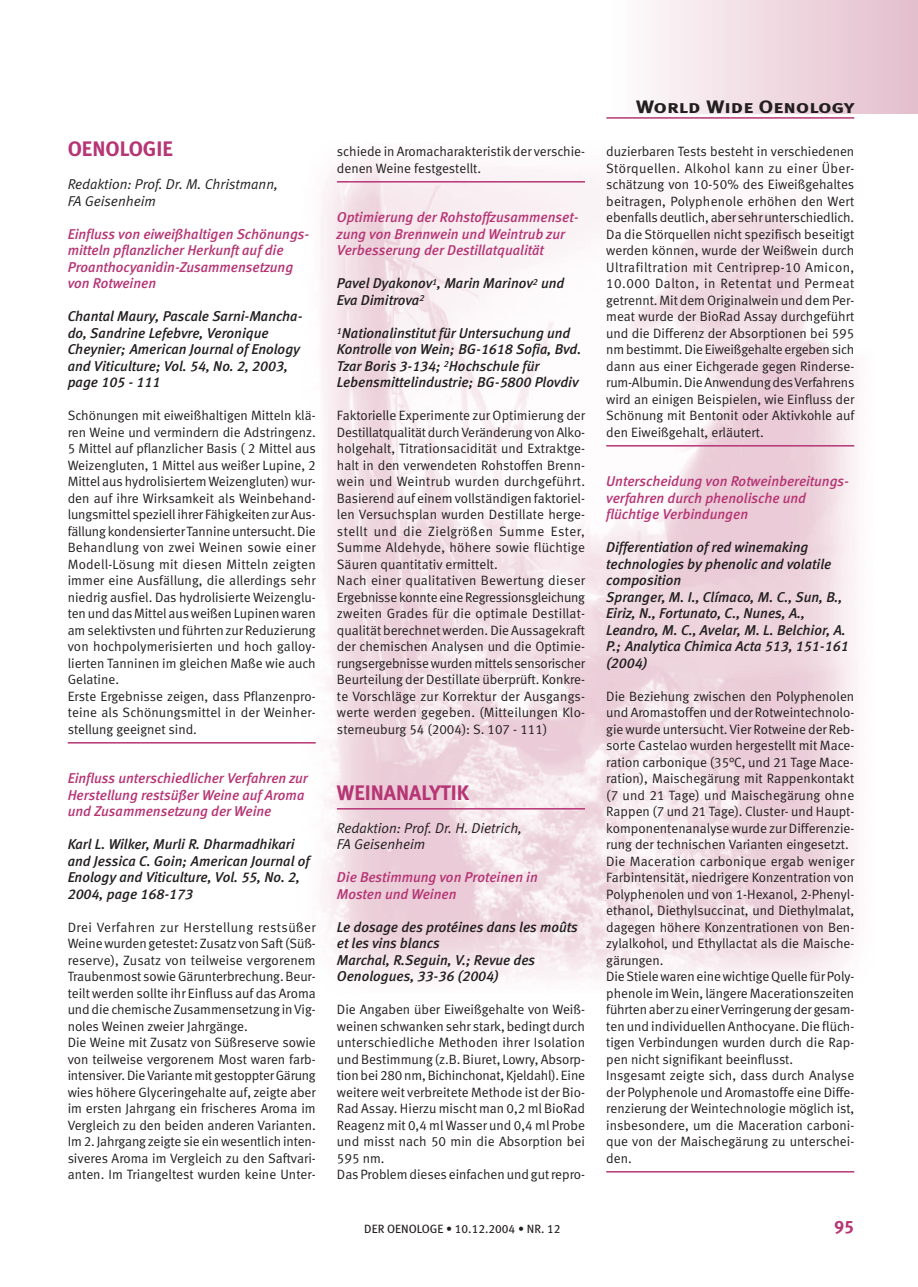
<style>
.page{position:relative;width:918px;height:1287px;background:#fff}
.page>*{position:absolute;margin:0;border:0;box-sizing:border-box;transform-origin:0 0}
.t1{font:21px "Meta Bold LF";color:#b63675}
.t2{font:18px "Meta Bold LF Caps";color:#231f20;scale:1.2 1}
.t3{font:18px "Meta Bold LF Caps";color:#b63675}
.t4{font:italic 14.25px/16.5px "Meta Medium LF";color:#231f20}
.t5{font:italic 14.25px/16.5px "Meta Medium LF";color:#b63675}
.t6{font:italic 14.25px/16.5px "Meta Normal LF";color:#231f20}
.t7{font:13.5px/16.5px "Meta Normal LF";color:#231f20}
.t8{font:12px "Meta Book LF";color:#231f20}
</style>
<div class="page">
<img style="left:320px;top:156px;width:539px;height:825px">
<div style="left:606px;top:0;width:312px;height:113px;background:linear-gradient(to right,#fefdfd,#e3becc)"></div>
<hr style="left:606px;top:117px;width:248px;height:2px;background:#b63675">
<hr style="left:68px;top:742px;width:248px;height:2px;background:#b63675">
<hr style="left:337px;top:181px;width:248px;height:2px;background:#b63675">
<hr style="left:337px;top:808px;width:248px;height:2px;background:#b63675">
<hr style="left:606px;top:445px;width:248px;height:2px;background:#b63675">
<hr style="left:606px;top:1171px;width:248px;height:2px;background:#b63675">
<h1 class="t1" style="left:68px;top:141px;width:107px">OENOLOGIE</h1>
<p class="t6" style="left:68px;top:177px;width:212px">Redaktion: Prof. Dr. M. Christmann,<br>FA Geisenheim</p>
<p class="t5" style="left:68px;top:227px;width:243px">Einfluss von eiweißhaltigen Schönungs&shy;mitteln pflanzlicher Herkunft auf die Proanthocyanidin-Zusammensetzung von Rotweinen</p>
<p class="t4" style="left:68px;top:309px;width:236px">Chantal Maury, Pascale Sarni-Mancha&shy;do, Sandrine Lefebvre, Veronique<br>Cheynier; American Journal of Enology and Viticulture; Vol. 54, No. 2, 2003, page 105 - 111</p>
<p class="t7" style="left:68px;top:408px;width:250px">Schönungen mit eiweißhaltigen Mitteln klä&shy;ren Weine und vermindern die Adstringenz.<br>5 Mittel auf pflanzlicher Basis ( 2 Mittel aus Weizengluten, 1 Mittel aus weißer Lupine, 2<br>Mittel aus hydrolisiertem Weizengluten) wur&shy;den auf ihre Wirksamkeit als Weinbehand&shy;lungsmittel speziell ihrer Fähigkeiten zur Aus&shy;fällung kondensierter Tannine untersucht. Die Behandlung von zwei Weinen sowie einer Modell-Lösung mit diesen Mitteln zeigten immer eine Ausfällung, die allerdings sehr niedrig ausfiel. Das hydrolisierte Weizenglu&shy;ten und das Mittel aus weißen Lupinen waren am selektivsten und führten zur Reduzierung von hochpolymerisierten und hoch galloy&shy;lierten Tanninen im gleichen Maße wie auch Gelatine.<br>Erste Ergebnisse zeigen, dass Pflanzenpro&shy;teine als Schönungsmittel in der Weinher&shy;stellung geeignet sind.</p>
<p class="t5" style="left:68px;top:771px;width:242px">Einfluss unterschiedlicher Verfahren zur<br>Herstellung restsüßer Weine auf Aroma und Zusammensetzung der Weine</p>
<p class="t4" style="left:68px;top:837px;width:243px">Karl L. Wilker, Murli R. Dharmadhikari and Jessica C. Goin; American Journal of Enology and Viticulture, Vol. 55, No. 2, 2004, page 168-173</p>
<p class="t7" style="left:68px;top:920px;width:250px">Drei Verfahren zur Herstellung restsüßer Weine wurden getestet: Zusatz von Saft (Süß&shy;reserve), Zusatz von teilweise vergorenem Traubenmost sowie Gärunterbrechung. Beur&shy;teilt werden sollte ihr Einfluss auf das Aroma und die chemische Zusammensetzung in Vig&shy;noles Weinen zweier Jahrgänge.<br>Die Weine mit Zusatz von Süßreserve sowie von teilweise vergorenem Most waren farb&shy;intensiver. Die Variante mit gestoppter Gärung wies höhere Glyceringehalte auf, zeigte aber im ersten Jahrgang ein frischeres Aroma im Vergleich zu den beiden anderen Varianten.<br>Im 2. Jahrgang zeigte sie ein wesentlich inten&shy;siveres Aroma im Vergleich zu den Saftvari&shy;anten. Im Triangeltest wurden keine Unter-</p>
<p class="t7" style="left:337px;top:144px;width:250px">schiede in Aromacharakteristik der verschie&shy;denen Weine festgestellt.</p>
<p class="t5" style="left:337px;top:210px;width:243px">Optimierung der Rohstoffzusammenset&shy;zung von Brennwein und Weintrub zur<br>Verbesserung der Destillatqualität</p>
<p class="t4" style="left:337px;top:276px;width:229px">Pavel Dyakonov<sup>1</sup>, Marin Marinov<sup>2</sup> und<br>Eva Dimitrova<sup>2</sup></p>
<p class="t4" style="left:337px;top:326px;width:246px"><sup>1</sup>Nationalinstitut für Untersuchung und Kontrolle von Wein; BG-1618 Sofia, Bvd.<br>Tzar Boris 3-134; <sup>2</sup>Hochschule für Lebensmittelindustrie; BG-5800 Plovdiv</p>
<p class="t7" style="left:337px;top:408px;width:250px">Faktorielle Experimente zur Optimierung der Destillatqualität durch Veränderung von Alko&shy;holgehalt, Titrationsacidität und Extraktge&shy;halt in den verwendeten Rohstoffen Brenn&shy;wein und Weintrub wurden durchgeführt.<br>Basierend auf einem vollständigen faktoriel&shy;len Versuchsplan wurden Destillate herge&shy;stellt und die Zielgrößen Summe Ester, Summe Aldehyde, höhere sowie flüchtige Säuren quantitativ ermittelt.<br>Nach einer qualitativen Bewertung dieser Ergebnisse konnte eine Regressionsgleichung zweiten Grades für die optimale Destillat&shy;qualität berechnet werden. Die Aussagekraft der chemischen Analysen und die Optimie&shy;rungsergebnisse wurden mittels sensorischer Beurteilung der Destillate überprüft. Konkre&shy;te Vorschläge zur Korrektur der Ausgangs&shy;werte werden gegeben. (Mitteilungen Klo&shy;sterneuburg 54 (2004): S. 107 - 111)</p>
<h1 class="t1" style="left:337px;top:784px;width:134px">WEINANALYTIK</h1>
<p class="t6" style="left:337px;top:821px;width:187px">Redaktion: Prof. Dr. H. Dietrich,<br>FA Geisenheim</p>
<p class="t5" style="left:337px;top:870px;width:202px">Die Bestimmung von Proteinen in<br>Mosten und Weinen</p>
<p class="t4" style="left:337px;top:920px;width:242px">Le dosage des protéines dans les moûts et les vins blancs<br>Marchal, R.Seguin, V.; Revue des<br>Oenologues, 33-36 (2004)</p>
<p class="t7" style="left:337px;top:1002px;width:250px">Die Angaben über Eiweißgehalte von Weiß&shy;weinen schwanken sehr stark, bedingt durch unterschiedliche Methoden ihrer Isolation und Bestimmung (z.B. Biuret, Lowry, Absorp&shy;tion bei 280 nm, Bichinchonat, Kjeldahl). Eine weitere weit verbreitete Methode ist der Bio-Rad Assay. Hierzu mischt man 0,2 ml BioRad Reagenz mit 0,4 ml Wasser und 0,4 ml Probe und misst nach 50 min die Absorption bei 595 nm.<br>Das Problem dieses einfachen und gut repro-</p>
<h2 class="t2" style="left:636px;top:96px;width:183px">World Wide Oenology</h2>
<p class="t7" style="left:606px;top:144px;width:250px;text-align:justify">duzierbaren Tests besteht in verschiedenen Störquellen. Alkohol kann zu einer Über&shy;schätzung von 10-50% des Eiweißgehaltes beitragen, Polyphenole erhöhen den Wert ebenfalls deutlich, aber sehr unterschiedlich.<br>Da die Störquellen nicht spezifisch beseitigt werden können, wurde der Weißwein durch Ultrafiltration mit Centriprep-10 Amicon, 10.000 Dalton, in Retentat und Permeat getrennt. Mit dem Originalwein und dem Per&shy;meat wurde der BioRad Assay durchgeführt und die Differenz der Absorptionen bei 595 nm bestimmt. Die Eiweißgehalte ergeben sich dann aus einer Eichgerade gegen Rinderse&shy;rum-Albumin. Die Anwendung desVerfahrens wird an einigen Beispielen, wie Einfluss der Schönung mit Bentonit oder Aktivkohle auf den Eiweißgehalt, erläutert.</p>
<p class="t5" style="left:606px;top:474px;width:244px">Unterscheidung von Rotweinbereitungs&shy;verfahren durch phenolische und flüchtige Verbindungen</p>
<p class="t4" style="left:606px;top:540px;width:244px">Differentiation of red winemaking technologies by phenolic and volatile composition<br>Spranger, M. I., Clímaco, M. C., Sun, B.,<br>Eiriz, N., Fortunato, C., Nunes, A.,<br>Leandro, M. C., Avelar, M. L. Belchior, A.<br>P.; Analytica Chimica Acta 513, 151-161 (2004)</p>
<p class="t7" style="left:606px;top:689px;width:250px">Die Beziehung zwischen den Polyphenolen und Aromastoffen und der Rotweintechnolo&shy;gie wurde untersucht. Vier Rotweine der Reb&shy;sorte Castelao wurden hergestellt mit Mace&shy;ration carbonique (35°C, und 21 Tage Mace&shy;ration), Maischegärung mit Rappenkontakt (7 und 21 Tage) und Maischegärung ohne Rappen (7 und 21 Tage). Cluster- und Haupt&shy;komponentenanalyse wurde zur Differenzie&shy;rung der technischen Varianten eingesetzt.<br>Die Maceration carbonique ergab weniger Farbintensität, niedrigere Konzentration von Polyphenolen und von 1-Hexanol, 2-Phenyl&shy;ethanol, Diethylsuccinat, und Diethylmalat, dagegen höhere Konzentrationen von Ben&shy;zylalkohol, und Ethyllactat als die Maische&shy;gärungen.<br>Die Stiele waren eine wichtige Quelle für Poly&shy;phenole im Wein, längere Macerationszeiten führten aber zu einer Verringerung der gesam&shy;ten und individuellen Anthocyane. Die flüch&shy;tigen Verbindungen wurden durch die Rap&shy;pen nicht signifikant beeinflusst.<br>Insgesamt zeigte sich, dass durch Analyse der Polyphenole und Aromastoffe eine Diffe&shy;renzierung der Weintechnologie möglich ist, insbesondere, um die Maceration carboni&shy;que von der Maischegärung zu unterschei&shy;den.</p>
<p class="t8" style="left:364px;top:1224px;width:198px">DER OENOLOGE • 10.12.2004 • NR. 12</p>
<h2 class="t3" style="left:834px;top:1216px;width:22px">95</h2>
</div>
